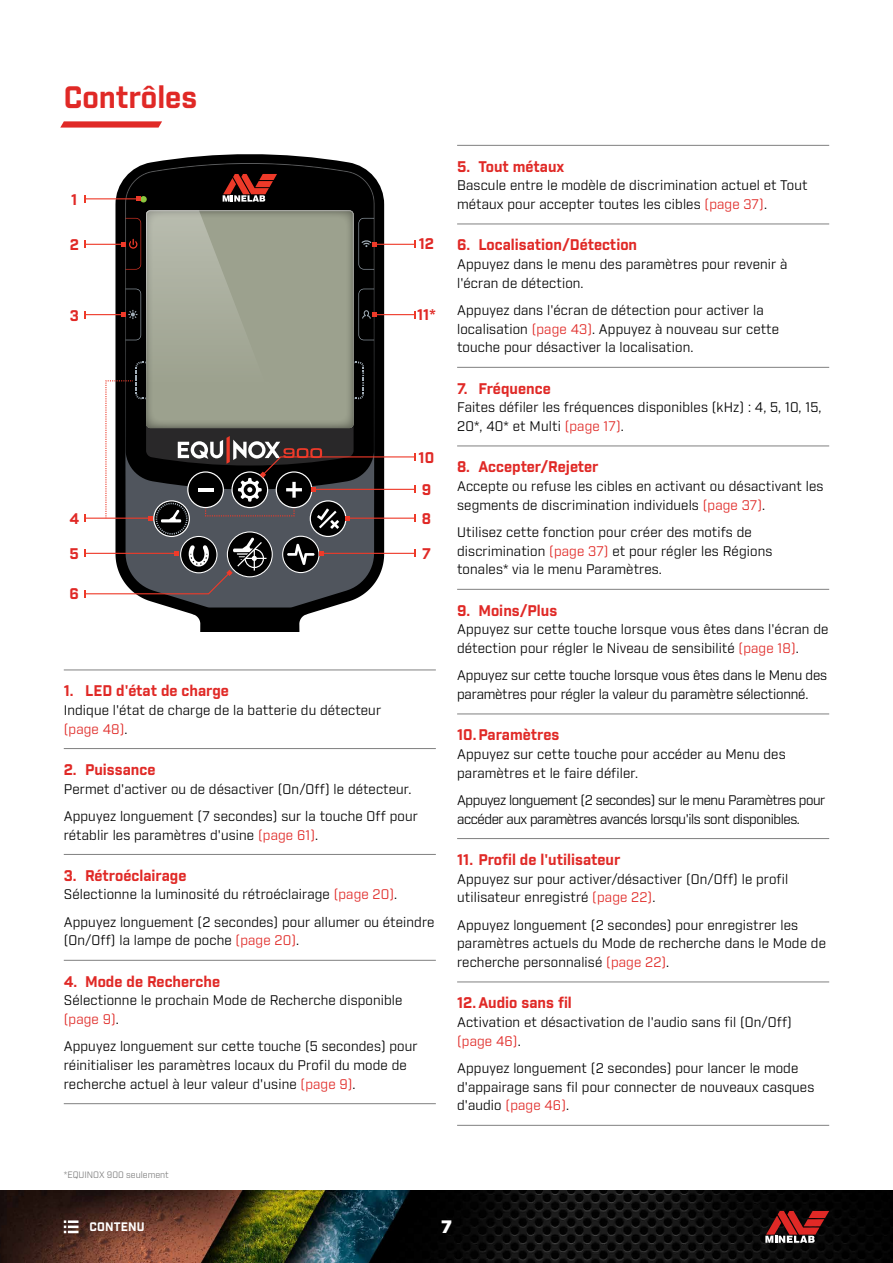
<style>
.page{position:relative;width:893px;height:1263px;background:#fff}
.page>*{position:absolute;margin:0;border:0;box-sizing:border-box;transform-origin:0 0}
.t1{font:700 30px "Industry";color:#e02926}
.t2{font:900 18px "Industry";color:#fff}
.t3{font:700 15px/32.1px "Industry";color:#e02926}
.t4{font:13.5px/18.8px "Industry";letter-spacing:.01em;color:#000}
.t5{font:13.5px/18.8px "Industry";letter-spacing:-.03em;color:#000}
.t6{font:13.5px/18.8px "Industry";letter-spacing:-.01em;color:#000}
.t7{font:700 12px "Industry";letter-spacing:.01em;color:#fff}
.t8{font:9px "Industry";color:#808080}
.s1{color:#e02926}
</style>
<div class="page">
<svg style="left:60px;top:121px;width:102px;height:7px"></svg>
<img style="left:0;top:1190px;width:893px;height:73px">
<svg style="left:64px;top:1220px;width:15px;height:13px"></svg>
<svg style="left:765px;top:1211px;width:64px;height:32px;background:#7a302f"></svg>
<hr style="left:64px;top:669px;width:372px;height:1px;background:#808080">
<hr style="left:64px;top:748px;width:372px;height:1px;background:#808080">
<hr style="left:64px;top:854px;width:372px;height:1px;background:#808080">
<hr style="left:64px;top:960px;width:372px;height:1px;background:#808080">
<hr style="left:64px;top:1103px;width:372px;height:1px;background:#808080">
<hr style="left:457px;top:145px;width:372px;height:1px;background:#808080">
<hr style="left:457px;top:224px;width:372px;height:1px;background:#808080">
<hr style="left:457px;top:367px;width:372px;height:1px;background:#808080">
<hr style="left:457px;top:446px;width:372px;height:1px;background:#808080">
<hr style="left:457px;top:589px;width:372px;height:1px;background:#808080">
<hr style="left:457px;top:713px;width:372px;height:1px;background:#808080">
<hr style="left:457px;top:838px;width:372px;height:1px;background:#808080">
<hr style="left:457px;top:981px;width:372px;height:1px;background:#808080">
<hr style="left:457px;top:1125px;width:372px;height:1px;background:#808080">
<svg style="left:115px;top:154px;width:269px;height:477px"></svg>
<svg style="left:125px;top:163px;width:250px;height:445px;background:#261f1f"></svg>
<hr style="left:85px;top:198px;width:53px;height:1px;background:#ee3a29">
<svg style="left:136px;top:197px;width:4px;height:4px"></svg>
<svg style="left:84px;top:210px;width:332px;height:387px"></svg>
<h1 class="t1" style="left:64px;top:79px;width:135px">Contrôles</h1>
<p class="t3" style="left:71px;top:184px;width:8px">1</p>
<p class="t3" style="left:70px;top:230px;width:11px">2</p>
<p class="t3" style="left:419px;top:228px;width:17px">12</p>
<p class="t3" style="left:70px;top:301px;width:11px">3</p>
<p class="t3" style="left:417px;top:299px;width:20px">11*</p>
<p class="t3" style="left:69px;top:503px;width:11px">4</p>
<p class="t3" style="left:70px;top:538px;width:11px">5</p>
<p class="t3" style="left:70px;top:579px;width:11px">6</p>
<p class="t3" style="left:419px;top:442px;width:17px">10<br>9</p>
<p class="t3" style="left:422px;top:503px;width:11px">8</p>
<p class="t3" style="left:422px;top:538px;width:10px">7</p>
<p class="t3" style="left:64px;top:675px;width:167px">1. LED d'état de charge</p>
<p class="t4" style="left:64px;top:701px;width:319px">Indique l'état de charge de la batterie du détecteur <span class="s1">(page 48)</span>.</p>
<p class="t3" style="left:64px;top:754px;width:93px">2. Puissance</p>
<p class="t4" style="left:64px;top:775px;width:356px;line-height:27.3px">Permet d'activer ou de désactiver (On/Off) le détecteur.<br>Appuyez longuement (7 secondes) sur la touche Off pour</p>
<p class="t4" style="left:64px;top:826px;width:254px">rétablir les paramètres d'usine <span class="s1">(page 61)</span>.</p>
<p class="t3" style="left:64px;top:860px;width:124px">3. Rétroéclairage</p>
<p class="t4" style="left:64px;top:881px;width:372px;line-height:27.3px">Sélectionne la luminosité du rétroéclairage <span class="s1">(page 20)</span>.<br>Appuyez longuement (2 secondes) pour allumer ou éteindre</p>
<p class="t4" style="left:64px;top:931px;width:235px">(On/Off) la lampe de poche <span class="s1">(page 20)</span>.</p>
<p class="t3" style="left:64px;top:966px;width:158px">4. Mode de Recherche</p>
<p class="t4" style="left:64px;top:991px;width:340px">Sélectionne le prochain Mode de Recherche disponible <span class="s1">(page 9)</span>.</p>
<p class="t4" style="left:64px;top:1037px;width:355px">Appuyez longuement sur cette touche (5 secondes) pour réinitialiser les paramètres locaux du Profil du mode de recherche actuel à leur valeur d'usine <span class="s1">(page 9)</span>.</p>
<p class="t3" style="left:457px;top:151px;width:109px">5. Tout métaux</p>
<p class="t4" style="left:457px;top:176px;width:352px">Bascule entre le modèle de discrimination actuel et Tout métaux pour accepter toutes les cibles <span class="s1">(page 37)</span>.</p>
<p class="t3" style="left:457px;top:229px;width:181px">6. Localisation/Détection</p>
<p class="t4" style="left:457px;top:255px;width:332px">Appuyez dans le menu des paramètres pour revenir à l'écran de détection.</p>
<p class="t4" style="left:457px;top:301px;width:323px">Appuyez dans l'écran de détection pour activer la localisation <span class="s1">(page 43)</span>. Appuyez à nouveau sur cette touche pour désactiver la localisation.</p>
<p class="t3" style="left:457px;top:373px;width:95px">7. Fréquence</p>
<p class="t4" style="left:457px;top:398px;width:366px">Faites défiler les fréquences disponibles (kHz) : 4, 5, 10, 15,<br>20*, 40* et Multi <span class="s1">(page 17)</span>.</p>
<p class="t3" style="left:457px;top:451px;width:143px">8. Accepter/Rejeter</p>
<p class="t4" style="left:457px;top:477px;width:368px">Accepte ou refuse les cibles en activant ou désactivant les segments de discrimination individuels <span class="s1">(page 37)</span>.</p>
<p class="t4" style="left:457px;top:523px;width:317px">Utilisez cette fonction pour créer des motifs de discrimination <span class="s1">(page 37)</span> et pour régler les Régions tonales* via le menu Paramètres.</p>
<p class="t3" style="left:457px;top:595px;width:102px">9. Moins/Plus</p>
<p class="t4" style="left:457px;top:620px;width:373px">Appuyez sur cette touche lorsque vous êtes dans l'écran de détection pour régler le Niveau de sensibilité <span class="s1">(page 18)</span>.</p>
<p class="t6" style="left:457px;top:666px;width:372px">Appuyez sur cette touche lorsque vous êtes dans le Menu des paramètres pour régler la valeur du paramètre sélectionné.</p>
<p class="t3" style="left:457px;top:719px;width:104px">10.Paramètres</p>
<p class="t4" style="left:457px;top:745px;width:330px">Appuyez sur cette touche pour accéder au Menu des paramètres et le faire défiler.</p>
<p class="t5" style="left:457px;top:791px;width:370px">Appuyez longuement (2 secondes) sur le menu Paramètres pour accéder aux paramètres avancés lorsqu'ils sont disponibles.</p>
<p class="t3" style="left:457px;top:844px;width:165px">11. Profil de l'utilisateur</p>
<p class="t4" style="left:457px;top:870px;width:333px">Appuyez sur pour activer/désactiver (On/Off) le profil utilisateur enregistré <span class="s1">(page 22)</span>.</p>
<p class="t4" style="left:457px;top:916px;width:370px">Appuyez longuement (2 secondes) pour enregistrer les paramètres actuels du Mode de recherche dans le Mode de recherche personnalisé <span class="s1">(page 22)</span>.</p>
<p class="t3" style="left:457px;top:987px;width:116px">12.Audio sans fil</p>
<p class="t4" style="left:457px;top:1013px;width:336px">Activation et désactivation de l'audio sans fil (On/Off) <span class="s1">(page 46)</span>.</p>
<p class="t4" style="left:457px;top:1059px;width:359px">Appuyez longuement (2 secondes) pour lancer le mode d'appairage sans fil pour connecter de nouveaux casques d'audio <span class="s1">(page 46)</span>.</p>
<p class="t8" style="left:64px;top:1169px;width:107px">*EQUINOX 900 seulement</p>
<p class="t7" style="left:90px;top:1220px;width:56px">CONTENU</p>
<h2 class="t2" style="left:441px;top:1216px;width:12px">7</h2>
</div>
